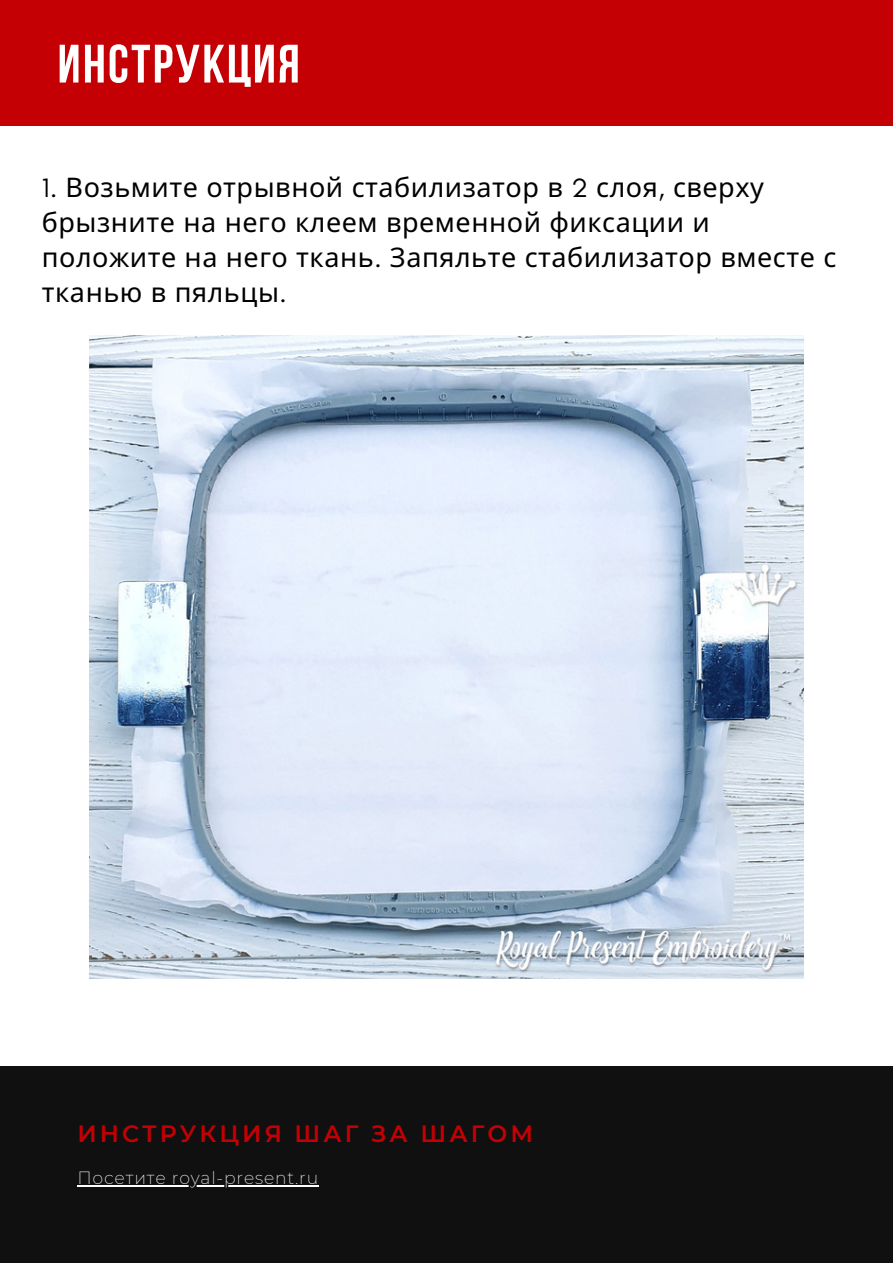
<style>
.page{position:relative;width:893px;height:1264px;background:#fff}
.page>*{position:absolute;margin:0;border:0;box-sizing:border-box;transform-origin:0 0}
.t1{font:54px "Bebas Neue Cyrillic";letter-spacing:.04em;color:#fff}
.t2{font:27px/34.8px "Noto Sans";letter-spacing:.02em;color:#000}
.t3{font:600 23.55px "Montserrat";letter-spacing:.13em;color:#c40004}
.t4{font:200 17.25px "Montserrat";letter-spacing:.05em;color:#fff}
.s1{font-family:"Glacial Indifference"}
</style>
<div class="page">
<div style="left:0;top:1066px;width:892px;height:196px;background:#101010"></div>
<hr style="left:77px;top:1185px;width:242px;height:1px;background:#fff">
<div style="left:0;top:0;width:892px;height:125px;background:#c40004"></div>
<img style="left:89px;top:335px;width:714px;height:643px">
<p class="t1" style="left:57px;top:42px;width:244px">ИНСТРУКЦИЯ</p>
<p class="t2" style="left:42px;top:169px;width:796px"><span class="s1">1.</span> Возьмите отрывной стабилизатор в <span class="s1">2</span> слоя<span class="s1">,</span> сверху брызните на него клеем временной фиксации и положите на него ткань<span class="s1">.</span> Запяльте стабилизатор вместе с тканью в пяльцы<span class="s1">.</span></p>
<p class="t3" style="left:77px;top:1118px;width:457px">ИНСТРУКЦИЯ ШАГ ЗА ШАГОМ</p>
<p class="t4" style="left:77px;top:1167px;width:242px">Посетите royal-present.ru</p>
</div>
